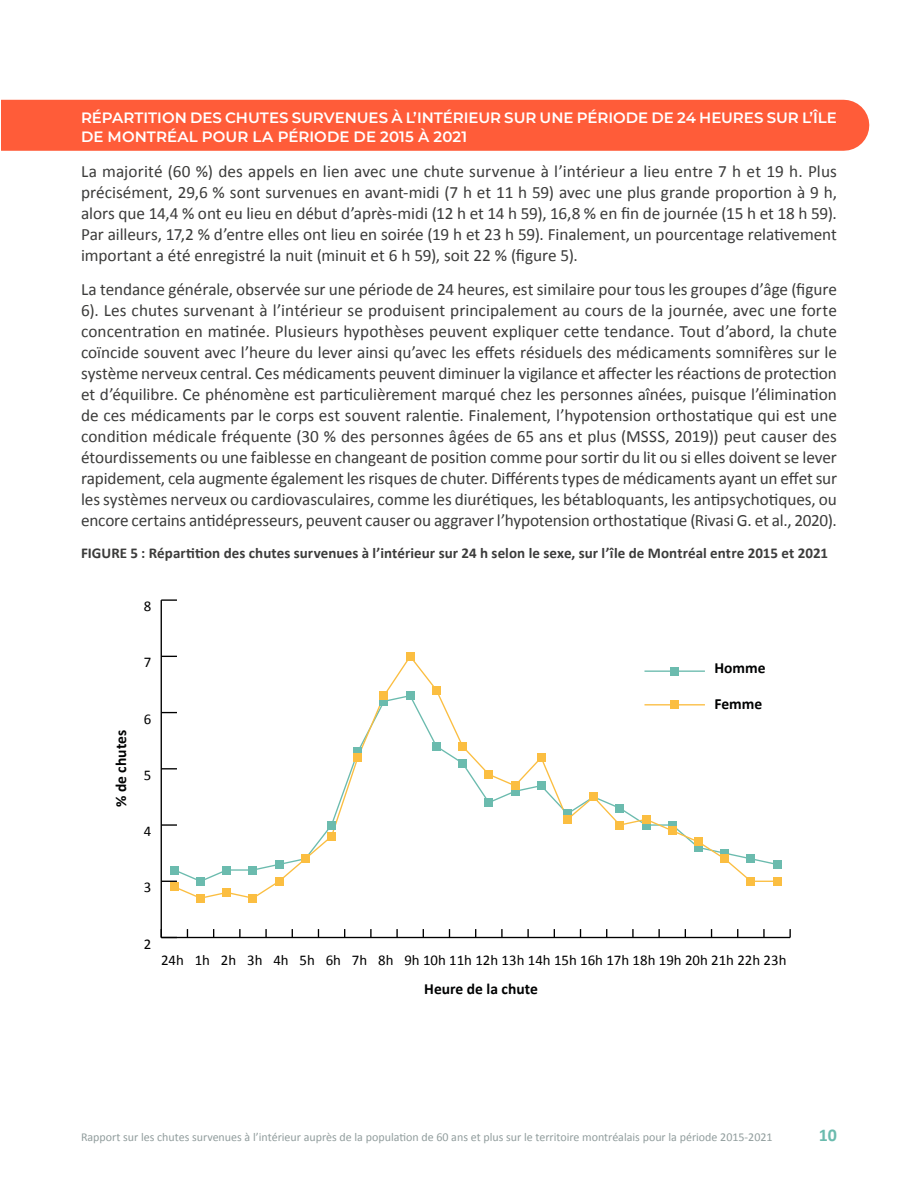
<style>
.page{position:relative;width:918px;height:1188px;background:#fff}
.page>*{position:absolute;margin:0;border:0;box-sizing:border-box;transform-origin:0 0}
.t1{font:700 18px "Calibri";color:#6bbbae}
.t2{font:17.25px/21px "Calibri";letter-spacing:-.005em;color:#3c3c3b;text-align:justify}
.t3{font:700 15.45px "Calibri";color:#010202}
.Heading_2{font:600 15px/19.5px "Montserrat";color:#fff}
.Tite_tableau{font:700 15px "Calibri";letter-spacing:.005em;color:#3c3c3b}
.t4{font:14.85px "Calibri";color:#000}
.t5{font:12px "Calibri";color:#919d9d}
</style>
<div class="page">
<div style="left:1px;top:100px;width:843px;height:51px;background:#ff5c39"></div>
<hr style="left:161px;top:937px;width:629px;height:1px;background:#000">
<svg style="left:239px;top:929px;width:2px;height:8px"></svg>
<svg style="left:265px;top:929px;width:2px;height:8px"></svg>
<svg style="left:370px;top:929px;width:2px;height:8px"></svg>
<svg style="left:396px;top:929px;width:2px;height:8px"></svg>
<svg style="left:501px;top:929px;width:2px;height:8px"></svg>
<svg style="left:527px;top:929px;width:2px;height:8px"></svg>
<svg style="left:632px;top:929px;width:2px;height:8px"></svg>
<svg style="left:658px;top:929px;width:2px;height:8px"></svg>
<svg style="left:763px;top:929px;width:2px;height:8px"></svg>
<svg style="left:789px;top:929px;width:2px;height:9px"></svg>
<hr style="left:161px;top:600px;width:1px;height:338px;background:#000">
<svg style="left:162px;top:936px;width:15px;height:1px"></svg>
<svg style="left:161px;top:599px;width:16px;height:2px"></svg>
<svg style="left:161px;top:654px;width:618px;height:246px"></svg>
<div style="left:670px;top:667px;width:9px;height:8px;background:#6bbbae"></div>
<div style="left:170px;top:866px;width:8px;height:8px;background:#6bbbae"></div>
<div style="left:197px;top:877px;width:8px;height:8px;background:#6bbbae"></div>
<div style="left:223px;top:866px;width:8px;height:8px;background:#6bbbae"></div>
<div style="left:249px;top:866px;width:8px;height:8px;background:#6bbbae"></div>
<div style="left:275px;top:860px;width:8px;height:8px;background:#6bbbae"></div>
<div style="left:328px;top:821px;width:8px;height:8px;background:#6bbbae"></div>
<svg style="left:354px;top:748px;width:8px;height:6px"></svg>
<div style="left:380px;top:697px;width:8px;height:8px;background:#6bbbae"></div>
<div style="left:406px;top:692px;width:8px;height:8px;background:#6bbbae"></div>
<div style="left:432px;top:742px;width:8px;height:8px;background:#6bbbae"></div>
<div style="left:459px;top:759px;width:8px;height:8px;background:#6bbbae"></div>
<div style="left:485px;top:799px;width:8px;height:8px;background:#6bbbae"></div>
<div style="left:511px;top:787px;width:8px;height:8px;background:#6bbbae"></div>
<div style="left:537px;top:782px;width:8px;height:8px;background:#6bbbae"></div>
<div style="left:563px;top:810px;width:8px;height:8px;background:#6bbbae"></div>
<div style="left:616px;top:804px;width:8px;height:8px;background:#6bbbae"></div>
<svg style="left:642px;top:823px;width:8px;height:6px"></svg>
<svg style="left:668px;top:821px;width:8px;height:6px"></svg>
<div style="left:694px;top:843px;width:8px;height:9px;background:#6bbbae"></div>
<svg style="left:721px;top:849px;width:8px;height:6px"></svg>
<div style="left:747px;top:855px;width:8px;height:8px;background:#6bbbae"></div>
<div style="left:773px;top:860px;width:8px;height:8px;background:#6bbbae"></div>
<div style="left:670px;top:701px;width:9px;height:8px;background:#fbbe41"></div>
<div style="left:170px;top:883px;width:8px;height:8px;background:#fbbe41"></div>
<div style="left:197px;top:894px;width:8px;height:8px;background:#fbbe41"></div>
<div style="left:223px;top:888px;width:8px;height:9px;background:#fbbe41"></div>
<div style="left:249px;top:894px;width:8px;height:8px;background:#fbbe41"></div>
<div style="left:275px;top:877px;width:8px;height:8px;background:#fbbe41"></div>
<div style="left:301px;top:855px;width:8px;height:8px;background:#fbbe41"></div>
<div style="left:328px;top:832px;width:8px;height:8px;background:#fbbe41"></div>
<div style="left:354px;top:754px;width:8px;height:8px;background:#fbbe41"></div>
<div style="left:380px;top:692px;width:8px;height:8px;background:#fbbe41"></div>
<div style="left:406px;top:652px;width:8px;height:8px;background:#fbbe41"></div>
<div style="left:432px;top:686px;width:8px;height:8px;background:#fbbe41"></div>
<div style="left:459px;top:742px;width:8px;height:8px;background:#fbbe41"></div>
<div style="left:485px;top:770px;width:8px;height:8px;background:#fbbe41"></div>
<div style="left:511px;top:782px;width:8px;height:8px;background:#fbbe41"></div>
<div style="left:537px;top:754px;width:8px;height:8px;background:#fbbe41"></div>
<div style="left:563px;top:815px;width:8px;height:8px;background:#fbbe41"></div>
<div style="left:590px;top:793px;width:8px;height:8px;background:#fbbe41"></div>
<div style="left:616px;top:821px;width:8px;height:8px;background:#fbbe41"></div>
<div style="left:642px;top:815px;width:8px;height:8px;background:#fbbe41"></div>
<div style="left:668px;top:827px;width:8px;height:8px;background:#fbbe41"></div>
<div style="left:694px;top:838px;width:8px;height:8px;background:#fbbe41"></div>
<div style="left:721px;top:855px;width:8px;height:8px;background:#fbbe41"></div>
<div style="left:747px;top:877px;width:8px;height:8px;background:#fbbe41"></div>
<div style="left:773px;top:877px;width:8px;height:8px;background:#fbbe41"></div>
<p class="Heading_2" style="left:81px;top:107px;width:757px">RÉPARTITION DES CHUTES SURVENUES À L’INTÉRIEUR SUR UNE PÉRIODE DE 24 HEURES SUR L’ÎLE<br>DE MONTRÉAL POUR LA PÉRIODE DE 2015 À 2021</p>
<p class="t2" style="left:81px;top:160px;width:758px">La majorité (60 %) des appels en lien avec une chute survenue à l’intérieur a lieu entre 7 h et 19 h. Plus précisément, 29,6 % sont survenues en avant-midi (7 h et 11 h 59) avec une plus grande proportion à 9 h, alors que 14,4 % ont eu lieu en début d’après-midi (12 h et 14 h 59), 16,8 % en fin de journée (15 h et 18 h 59).<br>Par ailleurs, 17,2 % d’entre elles ont lieu en soirée (19 h et 23 h 59). Finalement, un pourcentage relativement important a été enregistré la nuit (minuit et 6 h 59), soit 22 % (figure 5).</p>
<p class="t2" style="left:81px;top:278px;width:758px">La tendance générale, observée sur une période de 24 heures, est similaire pour tous les groupes d’âge (figure 6). Les chutes survenant à l’intérieur se produisent principalement au cours de la journée, avec une forte concentration en matinée. Plusieurs hypothèses peuvent expliquer cette tendance. Tout d’abord, la chute coïncide souvent avec l’heure du lever ainsi qu’avec les effets résiduels des médicaments somnifères sur le système nerveux central. Ces médicaments peuvent diminuer la vigilance et affecter les réactions de protection et d’équilibre. Ce phénomène est particulièrement marqué chez les personnes aînées, puisque l’élimination de ces médicaments par le corps est souvent ralentie. Finalement, l’hypotension orthostatique qui est une condition médicale fréquente (30 % des personnes âgées de 65 ans et plus (MSSS, 2019)) peut causer des étourdissements ou une faiblesse en changeant de position comme pour sortir du lit ou si elles doivent se lever rapidement, cela augmente également les risques de chuter. Différents types de médicaments ayant un effet sur les systèmes nerveux ou cardiovasculaires, comme les diurétiques, les bétabloquants, les antipsychotiques, ou encore certains antidépresseurs, peuvent causer ou aggraver l’hypotension orthostatique (Rivasi G. et al., 2020).</p>
<p class="Tite_tableau" style="left:81px;top:542px;width:749px">FIGURE 5 : Répartition des chutes survenues à l’intérieur sur 24 h selon le sexe, sur l’île de Montréal entre 2015 et 2021</p>
<p class="t4" style="left:144px;top:596px;width:9px">8</p>
<p class="t4" style="left:144px;top:652px;width:9px">7</p>
<p class="t3" style="left:110px;top:807px;width:79px;rotate:-90deg">% de chutes</p>
<p class="t4" style="left:144px;top:708px;width:9px">6</p>
<p class="t4" style="left:144px;top:765px;width:9px">5</p>
<p class="t4" style="left:144px;top:821px;width:9px">4</p>
<p class="t3" style="left:714px;top:657px;width:53px">Homme</p>
<p class="t3" style="left:714px;top:693px;width:49px">Femme</p>
<p class="t4" style="left:144px;top:877px;width:9px">3</p>
<p class="t4" style="left:144px;top:933px;width:9px">2</p>
<p class="t4" style="left:161px;top:950px;width:627px">24h 1h 2h 3h 4h 5h 6h 7h 8h 9h 10h 11h 12h 13h 14h 15h 16h 17h 18h 19h 20h 21h 22h 23h</p>
<p class="t3" style="left:424px;top:978px;width:115px">Heure de la chute</p>
<p class="t5" style="left:81px;top:1129px;width:693px">Rapport sur les chutes survenues à l’intérieur auprès de la population de 60 ans et plus sur le territoire montréalais pour la période 2015-2021</p>
<p class="t1" style="left:819px;top:1122px;width:20px">10</p>
</div>
